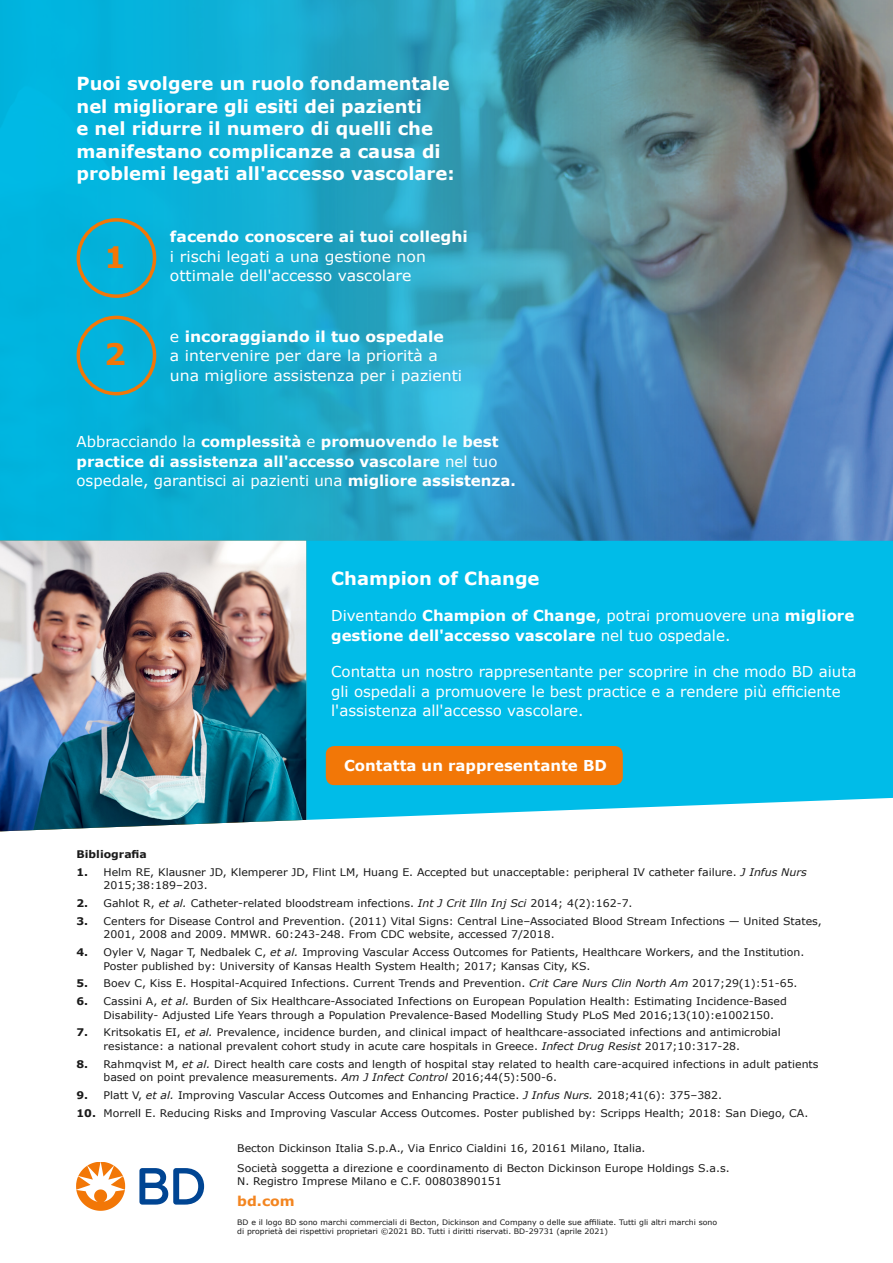
<style>
.page{position:relative;width:893px;height:1263px;background:#fff}
.page>*{position:absolute;margin:0;border:0;box-sizing:border-box;transform-origin:0 0}
.Small_Body{font:700 29.55px "Verdana";color:#f27707;scale:1.04 1}
.t1{font:700 18px/22.5px "Verdana";color:#fff}
.Body{font:700 15px/19.5px "Verdana";color:#fff}
.Small_Body-2{font:15px/19.5px "Verdana";color:#fff;scale:1.04 1}
.Body-2{font:15px/19.5px "Verdana";color:#fff}
.Small_Body-3{font:700 13.5px "Verdana";color:#f38520;scale:1.04 1}
.Small_Body-4{font:10.5px/13.5px "Verdana";color:#1a1a1a;scale:1.04 1}
.Small_Body-5{font:700 10.5px "Verdana";color:#1a1a1a;scale:1.04 1}
.Small_Body-6{font:7.5px/9px "Verdana";color:#1a1a1a;scale:1.04 1}
.s1{font-weight:700}
.s2{font-weight:400}
.s3{font-style:italic}
</style>
<div class="page">
<img style="left:0;top:0;width:893px;height:541px">
<div style="left:77px;top:218px;width:79px;height:80px;border:3px solid #f27707;border-radius:50%"></div>
<div style="left:77px;top:316px;width:79px;height:79px;border:3px solid #f27707;border-radius:50%"></div>
<div style="left:306px;top:541px;width:587px;height:279px;background:#00bce8"></div>
<img style="left:0;top:541px;width:306px;height:290px">
<div style="left:326px;top:746px;width:297px;height:39px;background:#f27707;border-radius:9px"></div>
<svg style="left:139px;top:1168px;width:65px;height:36px"></svg>
<svg style="left:76px;top:1162px;width:49px;height:49px"></svg>
<h2 class="t1" style="left:77px;top:72px;width:380px">Puoi svolgere un ruolo fondamentale nel migliorare gli esiti dei pazienti<br>e nel ridurre il numero di quelli che manifestano complicanze a causa di problemi legati all'accesso vascolare:</h2>
<p class="Small_Body" style="left:104px;top:236px;width:23px">1</p>
<p class="Small_Body" style="left:104px;top:334px;width:23px">2</p>
<p class="Small_Body-2" style="left:170px;top:227px;width:288px"><span class="s1">facendo conoscere ai tuoi colleghi </span>i rischi legati a una gestione non ottimale dell'accesso vascolare</p>
<p class="Small_Body-2" style="left:170px;top:326px;width:282px">e <span class="s1">incoraggiando il tuo ospedale<br></span>a intervenire per dare la priorità a una migliore assistenza per i pazienti</p>
<p class="Body" style="left:77px;top:432px;width:441px"><span class="s2">Abbracciando la</span> complessità <span class="s2">e</span> promuovendo le best practice di assistenza all'accesso vascolare <span class="s2">nel tuo ospedale, garantisci ai pazienti una</span> migliore assistenza.</p>
<h2 class="t1" style="left:331px;top:566px;width:210px">Champion of Change</h2>
<p class="Body" style="left:331px;top:605px;width:525px"><span class="s2">Diventando</span> Champion of Change<span class="s2">, potrai promuovere una</span> migliore gestione dell'accesso vascolare <span class="s2">nel tuo ospedale.</span></p>
<p class="Body-2" style="left:331px;top:662px;width:527px">Contatta un nostro rappresentante per scoprire in che modo BD aiuta gli ospedali a promuovere le best practice e a rendere più efficiente l'assistenza all'accesso vascolare.</p>
<p class="Body" style="left:344px;top:756px;width:264px">Contatta un rappresentante BD</p>
<p class="Small_Body-5" style="left:77px;top:847px;width:69px">Bibliografia</p>
<p class="Small_Body-4" style="left:104px;top:865px;width:678px;text-indent:-27px"><span class="s1">1.</span> Helm RE, Klausner JD, Klemperer JD, Flint LM, Huang E. Accepted but unacceptable: peripheral IV catheter failure. <span class="s3">J Infus Nurs<br></span>2015;38:189–203.</p>
<p class="Small_Body-4" style="left:77px;top:896px;width:536px"><span class="s1">2.</span> Gahlot R, <span class="s3">et al.</span> Catheter-related bloodstream infections. <span class="s3">Int J Crit Illn Inj Sci</span> 2014; 4(2):162-7.</p>
<p class="Small_Body-4" style="left:104px;top:914px;width:692px;text-indent:-27px"><span class="s1">3.</span> Centers for Disease Control and Prevention. (2011) Vital Signs: Central Line–Associated Blood Stream Infections — United States,<br>2001, 2008 and 2009. MMWR. 60:243-248. From CDC website, accessed 7/2018.</p>
<p class="Small_Body-4" style="left:104px;top:945px;width:675px;text-indent:-27px"><span class="s1">4.</span> Oyler V, Nagar T, Nedbalek C, <span class="s3">et al.</span> Improving Vascular Access Outcomes for Patients, Healthcare Workers, and the Institution.<br>Poster published by: University of Kansas Health System Health; 2017; Kansas City, KS.</p>
<p class="Small_Body-4" style="left:77px;top:977px;width:695px"><span class="s1">5.</span> Boev C, Kiss E. Hospital-Acquired Infections. Current Trends and Prevention. <span class="s3">Crit Care Nurs Clin North Am</span> 2017;29(1):51-65.</p>
<p class="Small_Body-4" style="left:104px;top:994px;width:659px;text-indent:-27px"><span class="s1">6.</span> Cassini A, <span class="s3">et al.</span> Burden of Six Healthcare-Associated Infections on European Population Health: Estimating Incidence-Based<br>Disability- Adjusted Life Years through a Population Prevalence-Based Modelling Study PLoS Med 2016;13(10):e1002150.</p>
<p class="Small_Body-4" style="left:104px;top:1026px;width:653px;text-indent:-27px"><span class="s1">7.</span> Kritsokatis EI, <span class="s3">et al.</span> Prevalence, incidence burden, and clinical impact of healthcare-associated infections and antimicrobial resistance: a national prevalent cohort study in acute care hospitals in Greece. <span class="s3">Infect Drug Resist</span> 2017;10:317-28.</p>
<p class="Small_Body-4" style="left:104px;top:1057px;width:689px;text-indent:-27px"><span class="s1">8.</span> Rahmqvist M, <span class="s3">et al.</span> Direct health care costs and length of hospital stay related to health care-acquired infections in adult patients based on point prevalence measurements. <span class="s3">Am J Infect Control</span> 2016;44(5):500-6.</p>
<p class="Small_Body-4" style="left:77px;top:1088px;width:622px"><span class="s1">9.</span> Platt V, <span class="s3">et al.</span> Improving Vascular Access Outcomes and Enhancing Practice. <span class="s3">J Infus Nurs.</span> 2018;41(6): 375–382.</p>
<p class="Small_Body-4" style="left:77px;top:1106px;width:705px"><span class="s1">10.</span> Morrell E. Reducing Risks and Improving Vascular Access Outcomes. Poster published by: Scripps Health; 2018: San Diego, CA.</p>
<p class="Small_Body-4" style="left:237px;top:1141px;width:394px">Becton Dickinson Italia S.p.A., Via Enrico Cialdini 16, 20161 Milano, Italia.</p>
<p class="Small_Body-4" style="left:237px;top:1162px;width:475px;line-height:12.6px">Società soggetta a direzione e coordinamento di Becton Dickinson Europe Holdings S.a.s.<br>N. Registro Imprese Milano e C.F. 00803890151</p>
<p class="Small_Body-3" style="left:237px;top:1191px;width:57px">bd.com</p>
<p class="Small_Body-6" style="left:237px;top:1218px;width:463px">BD e il logo BD sono marchi commerciali di Becton, Dickinson and Company o delle sue affiliate. Tutti gli altri marchi sono di proprietà dei rispettivi proprietari ©2021 BD. Tutti i diritti riservati. BD-29731 (aprile 2021)</p>
</div>
